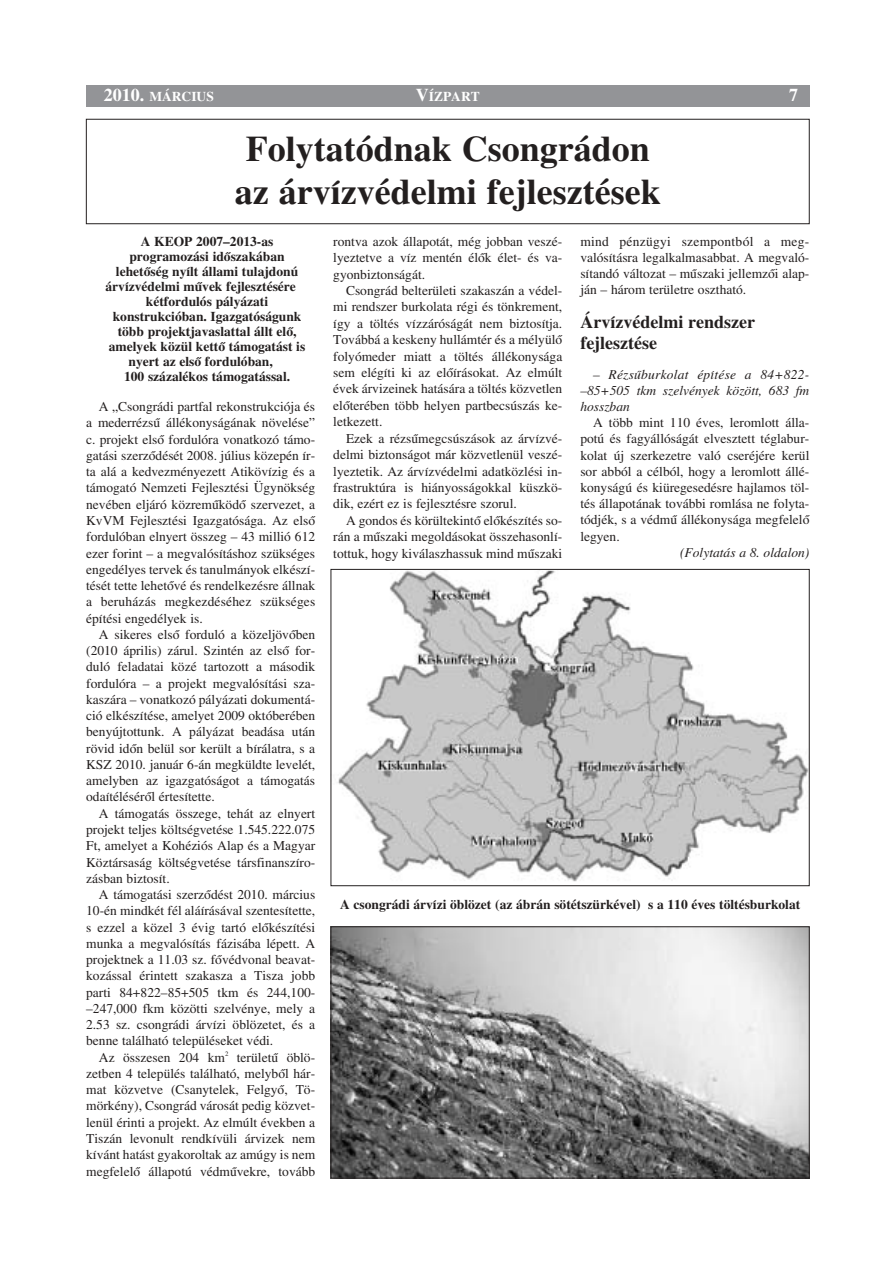
<style>
.page{position:relative;width:893px;height:1262px;background:#fff}
.page>*{position:absolute;margin:0;border:0;box-sizing:border-box;transform-origin:0 0}
.t1{font:700 36px/43.2px "H Times";color:#231f1f;text-align:center}
.t2{font:700 18px/21.6px "H Times";color:#231f1f}
.t3{font:700 18px "H Times";color:#fff}
.t4{font:13.5px/16.2px "H Times Roman";color:#231f1f;text-align:justify}
.t5{font:700 13.5px "H Times";color:#231f1f}
.t6{font:13.5px/16.2px "H Times Ita";color:#231f1f;text-align:justify}
.t7{font:700 13.5px "H Times";color:#fff}
.s1{font-size:18px}
</style>
<div class="page">
<div style="left:86px;top:119px;width:723px;height:105px;border:1px solid #231f1f"></div>
<div style="left:86px;top:85px;width:723px;height:21px;background:#939497"></div>
<img style="left:333px;top:928px;width:474px;height:248px">
<div style="left:331px;top:926px;width:478px;height:252px;border:1px solid #231f1f"></div>
<img style="left:337px;top:571px;width:470px;height:311px">
<div style="left:331px;top:569px;width:478px;height:317px;border:1px solid #231f1f"></div>
<p class="t7" style="left:104px;top:91px;width:111px"><span class="s1">2010.</span> MÁRCIUS</p>
<p class="t7" style="left:416px;top:91px;width:65px"><span class="s1">V</span>ÍZPART</p>
<h2 class="t3" style="left:789px;top:88px;width:10px">7</h2>
<h1 class="t1" style="left:235px;top:130px;width:427px">Folytatódnak Csongrádon az árvízvédelmi fejlesztések</h1>
<p class="t5" style="left:141px;top:236px;width:134px">A KEOP 2007–2013-as</p>
<p class="t5" style="left:129px;top:251px;width:157px">programozási idŒszakában</p>
<p class="t5" style="left:116px;top:266px;width:184px">lehetŒség nyílt állami tulajdonú</p>
<p class="t5" style="left:105px;top:281px;width:192px">árvízvédelmi mıvek fejlesztésére</p>
<p class="t5" style="left:146px;top:296px;width:124px">kétfordulós pályázati</p>
<p class="t5" style="left:113px;top:311px;width:190px">konstrukcióban. Igazgatóságunk</p>
<p class="t5" style="left:118px;top:326px;width:180px">több projektjavaslattal állt elŒ,</p>
<p class="t5" style="left:109px;top:341px;width:198px">amelyek közül kettŒ támogatást is</p>
<p class="t5" style="left:128px;top:357px;width:146px">nyert az elsŒ fordulóban,</p>
<p class="t5" style="left:124px;top:372px;width:168px">100 százalékos támogatással.</p>
<p class="t4" style="left:86px;top:400px;width:231px;text-indent:13px">A „Csongrádi partfal rekonstrukciója és a mederrézsı állékonyságának növelése” c. projekt elsŒ fordulóra vonatkozó támo&shy;gatási szerzŒdését 2008. július közepén ír&shy;ta alá a kedvezményezett Atikövízig és a támogató Nemzeti Fejlesztési Ügynökség nevében eljáró közremıködŒ szervezet, a KvVM Fejlesztési Igazgatósága. Az elsŒ fordulóban elnyert összeg – 43 millió 612 ezer forint – a megvalósításhoz szükséges engedélyes tervek és tanulmányok elkészí&shy;tését tette lehetŒvé és rendelkezésre állnak a beruházás megkezdéséhez szükséges építési engedélyek is.</p>
<p class="t4" style="left:86px;top:627px;width:230px;text-indent:13px">A sikeres elsŒ forduló a közeljövŒben (2010 április) zárul. Szintén az elsŒ for&shy;duló feladatai közé tartozott a második fordulóra – a projekt megvalósítási sza&shy;kaszára – vonatkozó pályázati dokumentá&shy;ció elkészítése, amelyet 2009 októberében benyújtottunk. A pályázat beadása után rövid idŒn belül sor került a bírálatra, s a KSZ 2010. január 6-án megküldte levelét, amelyben az igazgatóságot a támogatás odaítélésérŒl értesítette.</p>
<p class="t4" style="left:86px;top:806px;width:230px;text-indent:13px">A támogatás összege, tehát az elnyert projekt teljes költségvetése 1.545.222.075<br>Ft, amelyet a Kohéziós Alap és a Magyar Köztársaság költségvetése társfinanszíro&shy;zásban biztosít.</p>
<p class="t4" style="left:86px;top:887px;width:230px;text-indent:13px">A támogatási szerzŒdést 2010. március 10-én mindkét fél aláírásával szentesítette, s ezzel a közel 3 évig tartó elŒkészítési munka a megvalósítás fázisába lépett. A projektnek a 11.03 sz. fŒvédvonal beavat&shy;kozással érintett szakasza a Tisza jobb parti 84+822–85+505 tkm és 244,100- –247,000 fkm közötti szelvénye, mely a 2.53 sz. csongrádi árvízi öblözetet, és a benne található településeket védi.</p>
<p class="t4" style="left:86px;top:1050px;width:230px;text-indent:13px">Az összesen 204 km<sup>2</sup> területı öblö&shy;zetben 4 település található, melybŒl hár&shy;mat közvetve (Csanytelek, FelgyŒ, Tö&shy;mörkény), Csongrád városát pedig közvet&shy;lenül érinti a projekt. Az elmúlt években a Tiszán levonult rendkívüli árvizek nem kívánt hatást gyakoroltak az amúgy is nem megfelelŒ állapotú védmıvekre, tovább</p>
<p class="t4" style="left:333px;top:234px;width:230px">rontva azok állapotát, még jobban veszé&shy;lyeztetve a víz mentén élŒk élet- és va&shy;gyonbiztonságát.</p>
<p class="t4" style="left:333px;top:283px;width:230px;text-indent:13px">Csongrád belterületi szakaszán a védel&shy;mi rendszer burkolata régi és tönkrement, így a töltés vízzáróságát nem biztosítja.<br>Továbbá a keskeny hullámtér és a mélyülŒ folyómeder miatt a töltés állékonysága sem elégíti ki az elŒírásokat. Az elmúlt évek árvizeinek hatására a töltés közvetlen elŒterében több helyen partbecsúszás ke&shy;letkezett.</p>
<p class="t4" style="left:333px;top:431px;width:230px;text-indent:13px">Ezek a rézsımegcsúszások az árvízvé&shy;delmi biztonságot már közvetlenül veszé&shy;lyeztetik. Az árvízvédelmi adatközlési in&shy;frastruktúra is hiányosságokkal küszkö&shy;dik, ezért ez is fejlesztésre szorul.</p>
<p class="t4" style="left:333px;top:513px;width:230px;text-indent:13px">A gondos és körültekintŒ elŒkészítés so&shy;rán a mıszaki megoldásokat összehasonlí&shy;tottuk, hogy kiválaszhassuk mind mıszaki</p>
<p class="t4" style="left:580px;top:234px;width:230px">mind pénzügyi szempontból a meg&shy;valósításra legalkalmasabbat. A megvaló&shy;sítandó változat – mıszaki jellemzŒi alap&shy;ján – három területre osztható.</p>
<h2 class="t2" style="left:580px;top:312px;width:176px">Árvízvédelmi rendszer fejlesztése</h2>
<p class="t6" style="left:580px;top:367px;width:230px;text-indent:13px">– Rézsıburkolat építése a 84+822- –85+505 tkm szelvények között, 683 fm hosszban</p>
<p class="t4" style="left:580px;top:416px;width:230px;text-indent:13px">A több mint 110 éves, leromlott álla&shy;potú és fagyállóságát elvesztett téglabur&shy;kolat új szerkezetre való cseréjére kerül sor abból a célból, hogy a leromlott állé&shy;konyságú és kiüregesedésre hajlamos töl&shy;tés állapotának további romlása ne folyta&shy;tódjék, s a védmı állékonysága megfelelŒ legyen.</p>
<p class="t6" style="left:680px;top:545px;width:131px">(Folytatás a 8. oldalon)</p>
<p class="t5" style="left:340px;top:899px;width:461px">A csongrádi árvízi öblözet (az ábrán sötétszürkével) s a 110 éves töltésburkolat</p>
</div>
